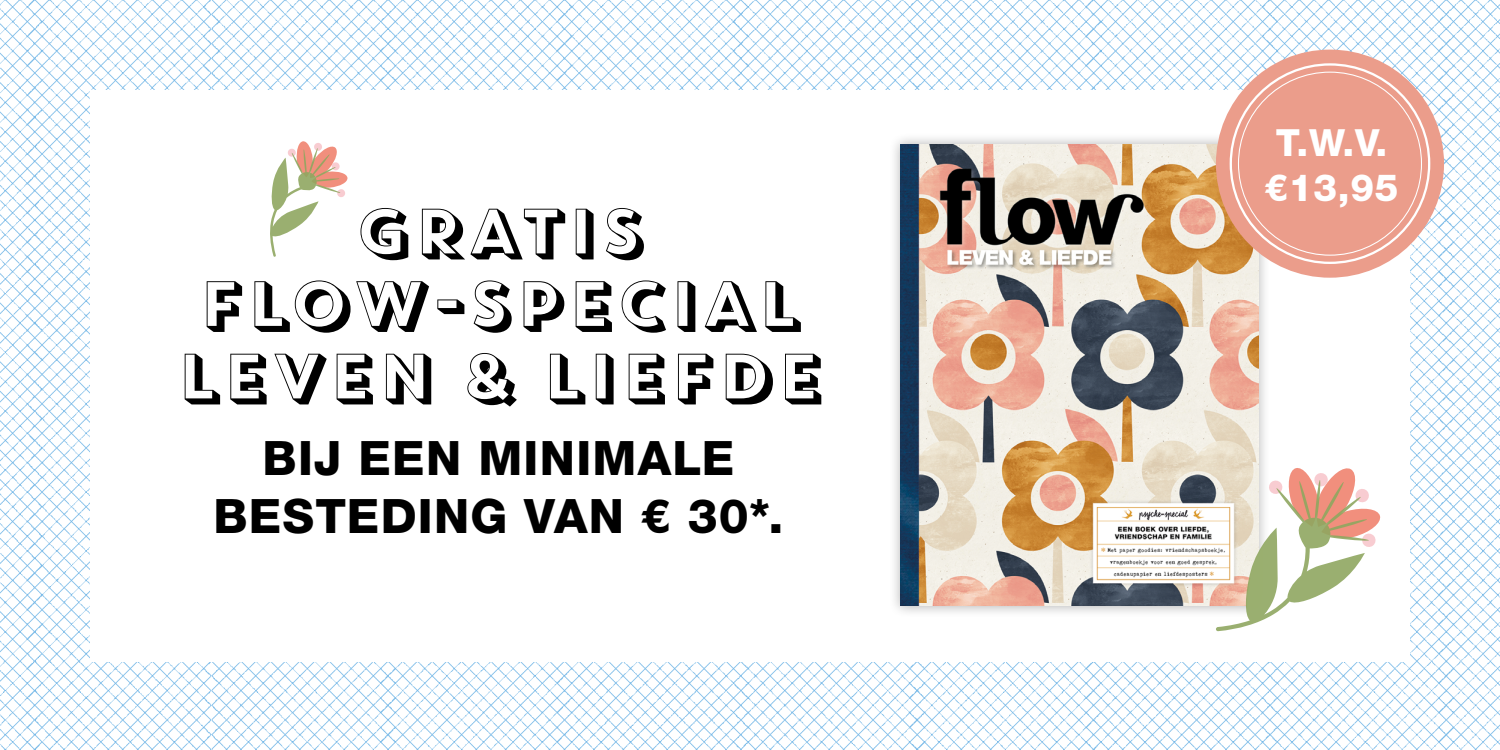
<style>
.page{position:relative;width:1500px;height:750px;background:#fff}
.page>*{position:absolute;margin:0;border:0;box-sizing:border-box;transform-origin:0 0}
.t1{font:62.5px/72.5px "Core Circus Pierrot 1";letter-spacing:.005em;color:#000;text-align:center}
.t2{font:800 47.5px/57.5px "Helvetica Neue LT Std";letter-spacing:.025em;color:#000;text-align:center}
.t3{font:800 37.5px/45px "Helvetica Neue LT Std";color:#fff}
</style>
<div class="page">
<img style="left:0;top:0;width:1500px;height:750px">
<div style="left:90px;top:90px;width:1320px;height:571px;background:#fff"></div>
<div style="left:889px;top:133px;width:382px;height:485px;background:#000;opacity:.3"></div>
<img style="left:901px;top:144px;width:358px;height:462px">
<div style="left:1216px;top:50px;width:228px;height:228px;background:#eb9d8b;border-radius:50%"></div>
<svg style="left:270px;top:141px;width:78px;height:116px"></svg>
<svg style="left:1216px;top:465px;width:165px;height:167px"></svg>
<h1 class="t1" style="left:174px;top:195px;width:651px">GRATIS<br>FLOW-SPECIAL<br>LEVEN &amp; LIEFDE</h1>
<p class="t2" style="left:214px;top:430px;width:572px">BIJ EEN MINIMALE<br>BESTEDING VAN € 30*.</p>
<p class="t3" style="left:1265px;top:120px;width:135px">T.W.V. €13,95</p>
</div>
